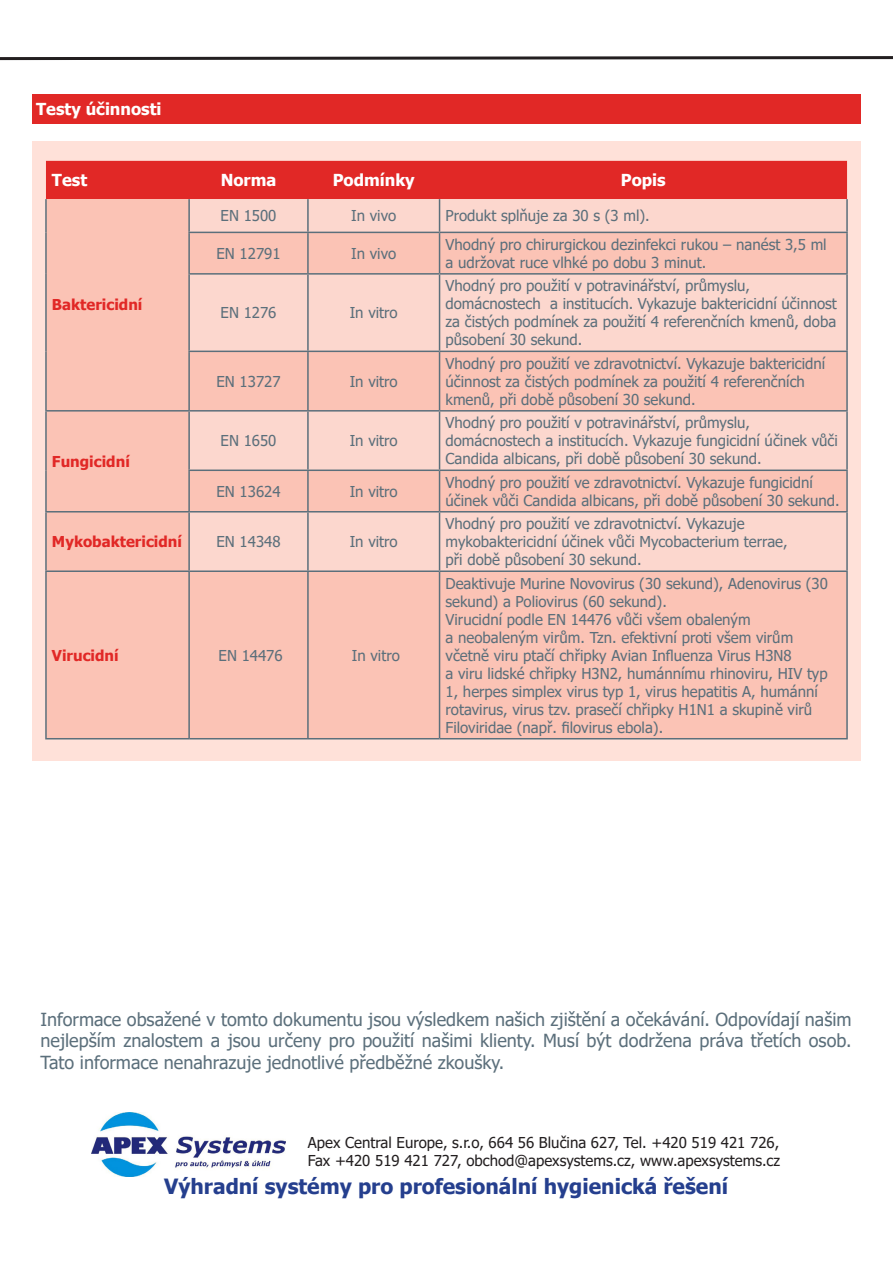
<style>
.page{position:relative;width:893px;height:1263px;background:#fff}
.page>*{position:absolute;margin:0;border:0;box-sizing:border-box;transform-origin:0 0}
.t1{font:700 21px "Tahoma";color:#253f8e}
.t2{font:18px/21.6px "Tahoma";color:#5b6f7b;text-align:justify}
.t3{font:700 16.5px "Tahoma";color:#fff}
.t4{font:15px/18px "Tahoma";color:#5b6f7b}
.t5{font:15px/18px "Tahoma";color:#231f20}
.t6{font:700 15px "Tahoma";color:#e12826}
</style>
<div class="page">
<div style="left:32px;top:141px;width:828px;height:619px;background:#ffe1d9"></div>
<img style="left:91px;top:1113px;width:194px;height:63px">
<div style="left:32px;top:94px;width:828px;height:30px;background:#e12826"></div>
<svg style="left:0;top:56px;width:893px;height:5px"></svg>
<div style="left:46px;top:161px;width:801px;height:38px;background:#e12826"></div>
<div style="left:47px;top:199px;width:799px;height:539px;background:#fbc3b5"></div>
<svg style="left:190px;top:199px;width:656px;height:371px;fill:#fcd7ce"></svg>
<hr style="left:45px;top:199px;width:2px;height:33px;background:#5b6f7b">
<hr style="left:45px;top:232px;width:2px;height:42px;background:#5b6f7b">
<hr style="left:45px;top:274px;width:2px;height:77px;background:#5b6f7b">
<hr style="left:45px;top:351px;width:2px;height:59px;background:#5b6f7b">
<hr style="left:188px;top:199px;width:2px;height:33px;background:#5b6f7b">
<hr style="left:307px;top:199px;width:2px;height:33px;background:#5b6f7b">
<hr style="left:439px;top:199px;width:1px;height:33px;background:#5b6f7b">
<hr style="left:846px;top:199px;width:2px;height:33px;background:#5b6f7b">
<hr style="left:188px;top:232px;width:120px;height:1px;background:#5b6f7b">
<hr style="left:188px;top:233px;width:2px;height:40px;background:#5b6f7b">
<hr style="left:308px;top:232px;width:132px;height:1px;background:#5b6f7b">
<hr style="left:307px;top:233px;width:2px;height:40px;background:#5b6f7b">
<hr style="left:440px;top:232px;width:408px;height:1px;background:#5b6f7b">
<hr style="left:439px;top:233px;width:1px;height:40px;background:#5b6f7b">
<hr style="left:846px;top:233px;width:2px;height:40px;background:#5b6f7b">
<hr style="left:188px;top:352px;width:2px;height:58px;background:#5b6f7b">
<hr style="left:307px;top:352px;width:2px;height:58px;background:#5b6f7b">
<hr style="left:439px;top:352px;width:1px;height:58px;background:#5b6f7b">
<hr style="left:846px;top:352px;width:2px;height:58px;background:#5b6f7b">
<hr style="left:45px;top:410px;width:144px;height:2px;background:#5b6f7b">
<hr style="left:45px;top:412px;width:2px;height:58px;background:#5b6f7b">
<hr style="left:45px;top:470px;width:2px;height:41px;background:#5b6f7b">
<hr style="left:189px;top:410px;width:119px;height:2px;background:#5b6f7b">
<hr style="left:188px;top:412px;width:2px;height:57px;background:#5b6f7b">
<hr style="left:308px;top:410px;width:132px;height:2px;background:#5b6f7b">
<hr style="left:307px;top:412px;width:2px;height:57px;background:#5b6f7b">
<hr style="left:440px;top:410px;width:408px;height:2px;background:#5b6f7b">
<hr style="left:439px;top:412px;width:1px;height:57px;background:#5b6f7b">
<hr style="left:846px;top:412px;width:2px;height:57px;background:#5b6f7b">
<hr style="left:188px;top:469px;width:120px;height:2px;background:#5b6f7b">
<hr style="left:188px;top:471px;width:2px;height:40px;background:#5b6f7b">
<hr style="left:308px;top:469px;width:132px;height:2px;background:#5b6f7b">
<hr style="left:307px;top:471px;width:2px;height:40px;background:#5b6f7b">
<hr style="left:440px;top:469px;width:408px;height:2px;background:#5b6f7b">
<hr style="left:439px;top:471px;width:1px;height:40px;background:#5b6f7b">
<hr style="left:846px;top:471px;width:2px;height:40px;background:#5b6f7b">
<hr style="left:45px;top:511px;width:144px;height:1px;background:#5b6f7b">
<hr style="left:45px;top:512px;width:2px;height:58px;background:#5b6f7b">
<hr style="left:189px;top:511px;width:119px;height:1px;background:#5b6f7b">
<hr style="left:188px;top:512px;width:2px;height:58px;background:#5b6f7b">
<hr style="left:308px;top:511px;width:132px;height:1px;background:#5b6f7b">
<hr style="left:307px;top:512px;width:2px;height:58px;background:#5b6f7b">
<hr style="left:440px;top:511px;width:408px;height:1px;background:#5b6f7b">
<hr style="left:439px;top:512px;width:1px;height:58px;background:#5b6f7b">
<hr style="left:846px;top:512px;width:2px;height:58px;background:#5b6f7b">
<hr style="left:45px;top:570px;width:144px;height:2px;background:#5b6f7b">
<hr style="left:45px;top:572px;width:2px;height:166px;background:#5b6f7b">
<hr style="left:189px;top:570px;width:119px;height:2px;background:#5b6f7b">
<hr style="left:188px;top:572px;width:2px;height:166px;background:#5b6f7b">
<hr style="left:308px;top:570px;width:132px;height:2px;background:#5b6f7b">
<hr style="left:307px;top:572px;width:2px;height:166px;background:#5b6f7b">
<hr style="left:440px;top:570px;width:408px;height:2px;background:#5b6f7b">
<hr style="left:439px;top:572px;width:1px;height:166px;background:#5b6f7b">
<hr style="left:846px;top:572px;width:2px;height:166px;background:#5b6f7b">
<hr style="left:45px;top:738px;width:144px;height:1px;background:#5b6f7b">
<hr style="left:189px;top:738px;width:119px;height:1px;background:#5b6f7b">
<hr style="left:308px;top:738px;width:132px;height:1px;background:#5b6f7b">
<hr style="left:440px;top:738px;width:408px;height:1px;background:#5b6f7b">
<hr style="left:188px;top:273px;width:120px;height:2px;background:#5b6f7b">
<hr style="left:188px;top:275px;width:2px;height:76px;background:#5b6f7b">
<hr style="left:308px;top:273px;width:132px;height:2px;background:#5b6f7b">
<hr style="left:188px;top:351px;width:120px;height:1px;background:#5b6f7b">
<hr style="left:308px;top:351px;width:132px;height:1px;background:#5b6f7b">
<hr style="left:307px;top:275px;width:2px;height:76px;background:#5b6f7b">
<hr style="left:440px;top:273px;width:408px;height:2px;background:#5b6f7b">
<hr style="left:439px;top:275px;width:1px;height:76px;background:#5b6f7b">
<hr style="left:846px;top:275px;width:2px;height:76px;background:#5b6f7b">
<hr style="left:440px;top:351px;width:408px;height:1px;background:#5b6f7b">
<p class="t3" style="left:36px;top:98px;width:127px">Testy účinnosti</p>
<p class="t3" style="left:52px;top:169px;width:37px">Test</p>
<p class="t3" style="left:221px;top:169px;width:57px">Norma</p>
<p class="t3" style="left:333px;top:169px;width:84px">Podmínky</p>
<p class="t3" style="left:621px;top:169px;width:46px">Popis</p>
<p class="t6" style="left:52px;top:294px;width:92px">Baktericidní</p>
<p class="t6" style="left:52px;top:451px;width:79px">Fungicidní</p>
<p class="t4" style="left:221px;top:207px;width:57px">EN 1500</p>
<p class="t4" style="left:351px;top:207px;width:46px">In vivo</p>
<p class="t4" style="left:446px;top:207px;width:206px">Produkt splňuje za 30 s (3 ml).</p>
<p class="t4" style="left:216px;top:245px;width:66px">EN 12791</p>
<p class="t4" style="left:351px;top:245px;width:46px">In vivo</p>
<p class="t4" style="left:446px;top:236px;width:383px">Vhodný pro chirurgickou dezinfekci rukou – nanést 3,5 ml</p>
<p class="t4" style="left:446px;top:254px;width:262px">a udržovat ruce vlhké po dobu 3 minut.</p>
<p class="t4" style="left:221px;top:305px;width:57px">EN 1276</p>
<p class="t4" style="left:350px;top:305px;width:49px">In vitro</p>
<p class="t4" style="left:216px;top:373px;width:66px">EN 13727</p>
<p class="t4" style="left:350px;top:373px;width:49px">In vitro</p>
<p class="t4" style="left:221px;top:433px;width:57px">EN 1650</p>
<p class="t4" style="left:350px;top:433px;width:49px">In vitro</p>
<p class="t4" style="left:446px;top:278px;width:306px">Vhodný pro použití v potravinářství, průmyslu,</p>
<p class="t4" style="left:446px;top:296px;width:393px;text-align:justify">domácnostech a institucích. Vykazuje baktericidní účinnost za čistých podmínek za použití 4 referenčních kmenů, doba působení 30 sekund.</p>
<p class="t4" style="left:446px;top:355px;width:381px">Vhodný pro použití ve zdravotnictví. Vykazuje baktericidní účinnost za čistých podmínek za použití 4 referenčních kmenů, při době působení 30 sekund.</p>
<p class="t4" style="left:446px;top:415px;width:306px">Vhodný pro použití v potravinářství, průmyslu,</p>
<p class="t4" style="left:446px;top:433px;width:394px">domácnostech a institucích. Vykazuje fungicidní účinek vůči<br>Candida albicans, při době působení 30 sekund.</p>
<p class="t4" style="left:216px;top:483px;width:66px">EN 13624</p>
<p class="t4" style="left:350px;top:483px;width:49px">In vitro</p>
<p class="t4" style="left:446px;top:474px;width:396px">Vhodný pro použití ve zdravotnictví. Vykazuje fungicidní účinek vůči Candida albicans, při době působení 30 sekund.</p>
<p class="t6" style="left:52px;top:531px;width:132px">Mykobaktericidní</p>
<p class="t4" style="left:216px;top:534px;width:66px">EN 14348</p>
<p class="t4" style="left:350px;top:534px;width:49px">In vitro</p>
<p class="t6" style="left:52px;top:645px;width:68px">Virucidní</p>
<p class="t4" style="left:219px;top:647px;width:66px">EN 14476</p>
<p class="t4" style="left:352px;top:647px;width:49px">In vitro</p>
<p class="t4" style="left:446px;top:516px;width:301px">Vhodný pro použití ve zdravotnictví. Vykazuje</p>
<p class="t4" style="left:446px;top:534px;width:344px">mykobaktericidní účinek vůči Mycobacterium terrae,</p>
<p class="t4" style="left:446px;top:552px;width:198px">při době působení 30 sekund.</p>
<p class="t4" style="left:446px;top:575px;width:384px">Deaktivuje Murine Novovirus (30 sekund), Adenovirus (30 sekund) a Poliovirus (60 sekund).</p>
<p class="t4" style="left:446px;top:611px;width:307px">Virucidní podle EN 14476 vůči všem obaleným</p>
<p class="t4" style="left:446px;top:629px;width:349px">a neobaleným virům. Tzn. efektivní proti všem virům včetně viru ptačí chřipky Avian Influenza Virus H3N8</p>
<p class="t4" style="left:446px;top:665px;width:384px">a viru lidské chřipky H3N2, humánnímu rhinoviru, HIV typ 1, herpes simplex virus typ 1, virus hepatitis A, humánní rotavirus, virus tzv. prasečí chřipky H1N1 a skupině virů Filoviridae (např. filovirus ebola).</p>
<p class="t2" style="left:41px;top:1009px;width:813px">Informace obsažené v tomto dokumentu jsou výsledkem našich zjištění a očekávání. Odpovídají našim nejlepším znalostem a jsou určeny pro použití našimi klienty. Musí být dodržena práva třetích osob.<br>Tato informace nenahrazuje jednotlivé předběžné zkoušky.</p>
<p class="t5" style="left:308px;top:1134px;width:474px">Apex Central Europe, s.r.o, 664 56 Blučina 627, Tel. +420 519 421 726,<br>Fax +420 519 421 727, obchod@apexsystems.cz, www.apexsystems.cz</p>
<p class="t1" style="left:164px;top:1171px;width:565px">Výhradní systémy pro profesionální hygienická řešení</p>
</div>
